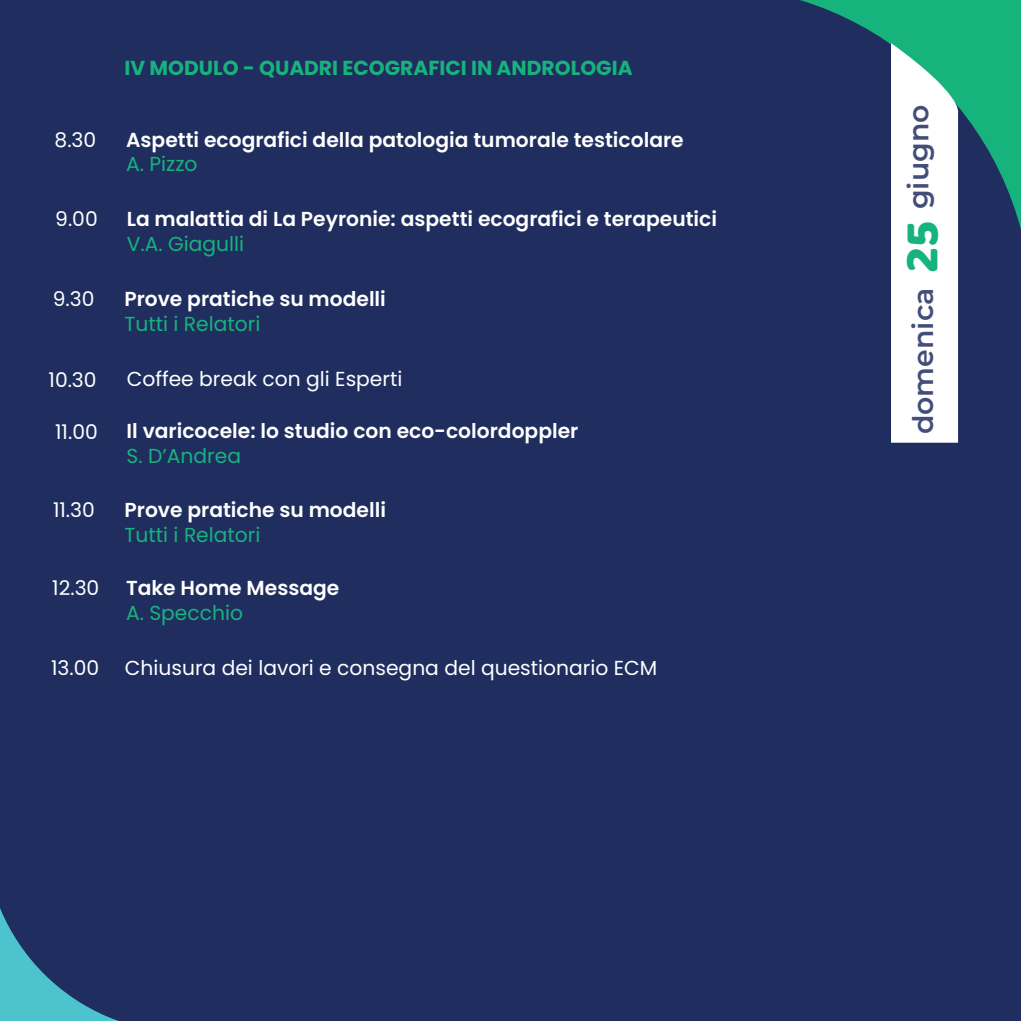
<style>
.page{position:relative;width:1021px;height:1021px;background:#fff}
.page>*{position:absolute;margin:0;border:0;box-sizing:border-box;transform-origin:0 0}
.t1{font:600 28.35px "Montserrat";color:rgb(32 45 95/.84)}
.t2{font:600 20.25px "Poppins";color:#fff}
.t3{font:20.25px "Poppins";color:#fff}
.t4{font:20.25px "Poppins";color:#16b37c}
.t5{font:700 20.25px "Poppins";color:#16b37c}
.s1{font-family:"Baloo";font-weight:400;font-size:49.5px;color:#16b37c}
</style>
<div class="page">
<div style="left:0;top:0;width:1020px;height:1020px;background:#202d5f"></div>
<svg style="left:891px;top:43px;width:71px;height:399px"></svg>
<p class="t5" style="left:124px;top:56px;width:509px">IV MODULO - QUADRI ECOGRAFICI IN ANDROLOGIA</p>
<p class="t3" style="left:55px;top:128px;width:43px">8.30</p>
<p class="t2" style="left:126px;top:128px;width:559px">Aspetti ecografici della patologia tumorale testicolare</p>
<p class="t4" style="left:126px;top:152px;width:73px">A. Pizzo</p>
<p class="t3" style="left:55px;top:207px;width:44px">9.00</p>
<p class="t2" style="left:127px;top:207px;width:592px">La malattia di La Peyronie: aspetti ecografici e terapeutici</p>
<p class="t4" style="left:127px;top:232px;width:119px">V.A. Giagulli</p>
<p class="t3" style="left:53px;top:288px;width:43px">9.30</p>
<p class="t2" style="left:124px;top:287px;width:263px">Prove pratiche su modelli</p>
<p class="t4" style="left:124px;top:312px;width:137px">Tutti i Relatori</p>
<p class="t3" style="left:48px;top:368px;width:50px">10.30</p>
<p class="t3" style="left:127px;top:367px;width:277px">Coffee break con gli Esperti</p>
<p class="t2" style="left:127px;top:419px;width:453px">Il varicocele: lo studio con eco-colordoppler</p>
<p class="t4" style="left:127px;top:444px;width:116px">S. D’Andrea</p>
<p class="t3" style="left:55px;top:420px;width:44px">11.00</p>
<p class="t3" style="left:53px;top:498px;width:43px">11.30</p>
<p class="t3" style="left:52px;top:576px;width:49px">12.30</p>
<p class="t2" style="left:124px;top:498px;width:263px">Prove pratiche su modelli</p>
<p class="t4" style="left:124px;top:523px;width:137px">Tutti i Relatori</p>
<p class="t2" style="left:126px;top:576px;width:215px">Take Home Message</p>
<p class="t4" style="left:126px;top:601px;width:118px">A. Specchio</p>
<p class="t3" style="left:51px;top:656px;width:50px">13.00</p>
<p class="t3" style="left:125px;top:656px;width:534px">Chiusura dei lavori e consegna del questionario ECM</p>
<h1 class="t1" style="left:898px;top:273px;width:169px;rotate:-90deg"><span class="s1">25</span> giugno</h1>
<h1 class="t1" style="left:902px;top:434px;width:148px;rotate:-90deg">domenica</h1>
</div>
